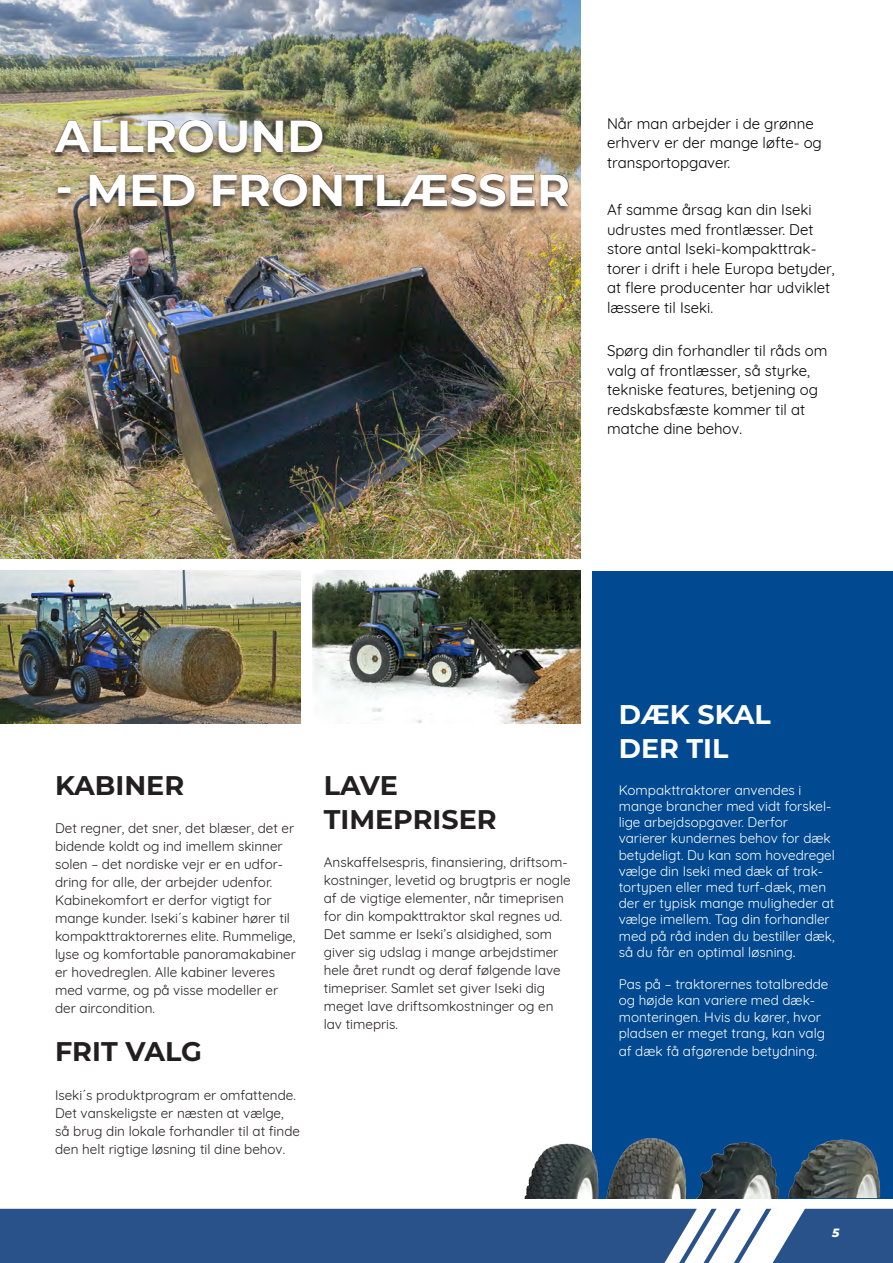
<style>
.page{position:relative;width:893px;height:1263px;background:#fff}
.page>*{position:absolute;margin:0;border:0;box-sizing:border-box;transform-origin:0 0}
.t1{font:700 45px "Montserrat";color:#fff}
.t2{font:700 27px/34.2px "Montserrat";color:#231f20}
.t3{font:700 27px/34.5px "Montserrat";color:#fff}
.t4{font:15px/19.5px "Quicksand";color:#000}
.t5{font:13.5px/18px "Quicksand";color:#231f20}
.t6{font:13.5px/16.2px "Quicksand";color:#fff}
.t7{font:italic 800 12px "Montserrat";color:#fff}
.s1{font-family:"Montserrat"}
</style>
<div class="page">
<svg style="left:0;top:1209px;width:893px;height:54px;background:#3f6396"></svg>
<div style="left:592px;top:571px;width:301px;height:627px;background:#014990"></div>
<img style="left:524px;top:1144px;width:75px;height:54px">
<img style="left:697px;top:1142px;width:82px;height:56px">
<img style="left:788px;top:1139px;width:92px;height:59px">
<img style="left:606px;top:1138px;width:81px;height:60px">
<img style="left:0;top:0;width:580px;height:559px">
<img style="left:312px;top:571px;width:268px;height:153px">
<img style="left:0;top:571px;width:300px;height:153px">
<div style="left:50px;top:119px;width:522px;height:96px;background:#231f20;opacity:.75"></div>
<div style="left:55px;top:120px;width:514px;height:86px;background:#231f20;opacity:.75"></div>
<h1 class="t1" style="left:55px;top:104px;width:270px">ALLROUND</h1>
<h1 class="t1" style="left:55px;top:157px;width:516px">- MED FRONTLÆSSER</h1>
<p class="t4" style="left:607px;top:112px;width:216px">Når man arbejder i de grønne erhverv er der mange løfte- og transportopgaver.</p>
<p class="t4" style="left:607px;top:199px;width:229px">Af samme årsag kan din Iseki udrustes med frontlæsser. Det store antal Iseki-kompakttrak&shy;torer i drift i hele Europa betyder, at flere producenter har udviklet læssere til Iseki.</p>
<p class="t4" style="left:607px;top:339px;width:222px">Spørg din forhandler til råds om valg af frontlæsser, så styrke, tekniske features, betjening og redskabsfæste kommer til at matche dine behov.</p>
<h2 class="t2" style="left:55px;top:767px;width:131px">KABINER</h2>
<p class="t5" style="left:55px;top:818px;width:242px">Det regner, det sner, det blæser, det er bidende koldt og ind imellem skinner solen – det nordiske vejr er en udfor&shy;dring for alle, der arbejder udenfor.<br>Kabinekomfort er derfor vigtigt for mange kunder. Iseki´s kabiner hører til kompakttraktorernes elite. Rummelige, lyse og komfortable panoramakabiner er hovedreglen. Alle kabiner leveres med varme, og på visse modeller er der aircondition.</p>
<h2 class="t2" style="left:55px;top:1033px;width:148px">FRIT VALG</h2>
<p class="t5" style="left:55px;top:1084px;width:246px">Iseki´s produktprogram er omfattende.<br>Det vanskeligste er næsten at vælge, så brug din lokale forhandler til at finde den helt rigtige løsning til dine behov.</p>
<h2 class="t2" style="left:324px;top:767px;width:174px">LAVE<br>TIMEPRISER</h2>
<p class="t5" style="left:324px;top:852px;width:248px">Anskaffelsespris, finansiering, driftsom&shy;kostninger, levetid og brugtpris er nogle af de vigtige elementer, når timeprisen for din kompakttraktor skal regnes ud.<br>Det samme er Iseki’s alsidighed, som giver sig udslag i mange arbejdstimer hele året rundt og deraf følgende lave timepriser. Samlet set giver Iseki dig meget lave driftsomkostninger og en lav timepris.</p>
<h2 class="t3" style="left:619px;top:695px;width:154px">DÆK SKAL<br>DER TIL</h2>
<p class="t6" style="left:619px;top:780px;width:218px">Kompakttraktorer anvendes i mange brancher med vidt forskel&shy;lige arbejdsopgaver. Derfor varierer kundernes behov for dæk betydeligt. Du kan som hovedregel vælge din Iseki med dæk af trak&shy;tortypen eller med turf-dæk, men der er typisk mange muligheder at vælge imellem. Tag din forhandler med på råd inden du bestiller dæk, så du får en optimal løsning<span class="s1">.</span></p>
<p class="t6" style="left:619px;top:975px;width:211px">Pas på – traktorernes totalbredde og højde kan variere med dæk&shy;monteringen. Hvis du kører, hvor pladsen er meget trang, kan valg</p>
<p class="t6" style="left:619px;top:1041px;width:200px">af dæk få afgørende betydning.</p>
<p class="t7" style="left:832px;top:1223px;width:9px">5</p>
</div>
